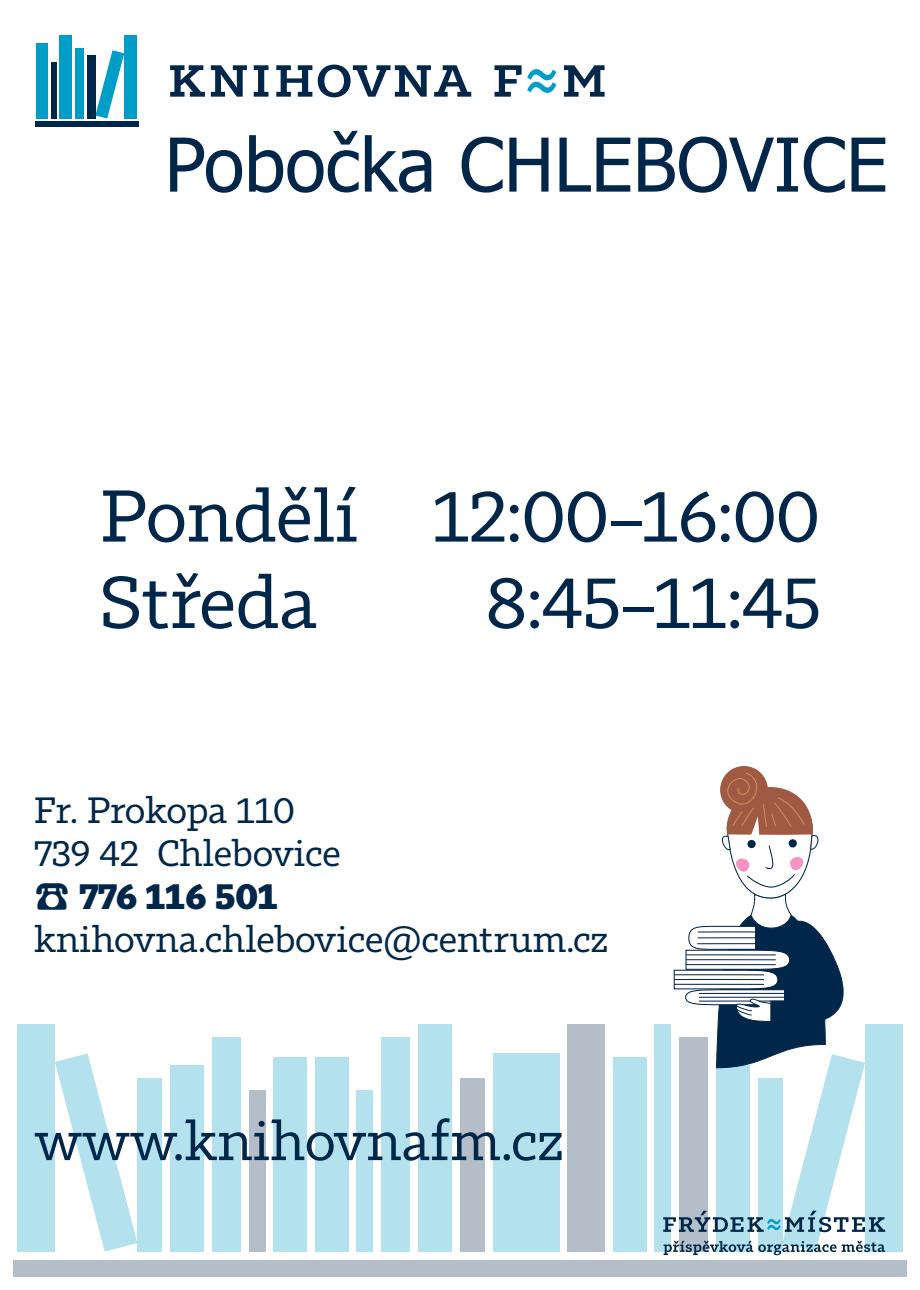
<style>
.page{position:relative;width:920px;height:1290px;background:#fff}
.page>*{position:absolute;margin:0;border:0;box-sizing:border-box;transform-origin:0 0}
.t1{font:74.25px "Tahoma";color:#002749}
.t2{font:72px/86.4px "Tabac Slab";color:#002749}
.t3{font:54px "Tabac Slab";color:#002749}
.t4{font:36px/43.2px "Tabac Slab";color:#002749}
.s1{font-family:"MS UI Gothic"}
.s2{font-weight:700}
</style>
<div class="page">
<svg style="left:170px;top:65px;width:35px;height:32px"></svg>
<svg style="left:211px;top:65px;width:36px;height:32px"></svg>
<svg style="left:254px;top:65px;width:14px;height:32px"></svg>
<svg style="left:276px;top:65px;width:36px;height:32px"></svg>
<svg style="left:318px;top:65px;width:153px;height:32px"></svg>
<svg style="left:494px;top:65px;width:62px;height:32px"></svg>
<svg style="left:564px;top:65px;width:41px;height:32px"></svg>
<div style="left:124px;top:35px;width:13px;height:84px;background:#009dc8"></div>
<div style="left:59px;top:35px;width:13px;height:84px;background:#009dc8"></div>
<div style="left:75px;top:48px;width:9px;height:71px;background:#009dc8"></div>
<svg style="left:95px;top:50px;width:29px;height:69px"></svg>
<div style="left:36px;top:43px;width:12px;height:76px;background:#009dc8"></div>
<div style="left:51px;top:62px;width:5px;height:57px;background:#002749"></div>
<div style="left:87px;top:55px;width:8px;height:64px;background:#002749"></div>
<div style="left:35px;top:121px;width:104px;height:6px;background:#002749"></div>
<div style="left:315px;top:1057px;width:33px;height:195px;background:#b3e1ee"></div>
<div style="left:567px;top:1024px;width:38px;height:228px;background:#b3bec8"></div>
<div style="left:381px;top:1037px;width:29px;height:215px;background:#b3e1ee"></div>
<div style="left:419px;top:1024px;width:33px;height:228px;background:#b3e1ee"></div>
<div style="left:357px;top:1090px;width:16px;height:162px;background:#b3e1ee"></div>
<div style="left:460px;top:1078px;width:25px;height:174px;background:#b3bec8"></div>
<div style="left:493px;top:1053px;width:66px;height:198px;background:#b3e1ee"></div>
<div style="left:311px;top:1260px;width:298px;height:16px;background:#b3bec8"></div>
<div style="left:865px;top:1024px;width:37px;height:228px;background:#b3e1ee"></div>
<div style="left:613px;top:1057px;width:33px;height:195px;background:#b3e1ee"></div>
<div style="left:654px;top:1024px;width:17px;height:228px;background:#b3e1ee"></div>
<div style="left:609px;top:1260px;width:297px;height:16px;background:#b3bec8"></div>
<div style="left:18px;top:1024px;width:37px;height:228px;background:#b3e1ee"></div>
<div style="left:212px;top:1037px;width:29px;height:215px;background:#b3e1ee"></div>
<div style="left:171px;top:1066px;width:33px;height:186px;background:#b3e1ee"></div>
<svg style="left:55px;top:1053px;width:82px;height:199px"></svg>
<div style="left:274px;top:1057px;width:33px;height:195px;background:#b3e1ee"></div>
<div style="left:249px;top:1090px;width:17px;height:162px;background:#b3bec8"></div>
<div style="left:138px;top:1078px;width:24px;height:174px;background:#b3e1ee"></div>
<div style="left:14px;top:1260px;width:297px;height:16px;background:#b3bec8"></div>
<div style="left:720px;top:766px;width:48px;height:48px;background:#a05943;border-radius:50%"></div>
<svg style="left:663px;top:771px;width:222px;height:484px"></svg>
<h1 class="t1" style="left:165px;top:135px;width:725px">Pobočka CHLEBOVICE</h1>
<h2 class="t2" style="left:100px;top:478px;width:721px">Pondělí 12:00–16:00<br>Středa</h2>
<h2 class="t2" style="left:486px;top:565px;width:337px">8:45–11:45</h2>
<p class="t4" style="left:34px;top:791px;width:576px">Fr. Prokopa 110<br>739 42 Chlebovice<br><span class="s1">☎</span> <span class="s2">776 116 501 </span>knihovna.chlebovice@centrum.cz</p>
<h3 class="t3" style="left:34px;top:1118px;width:531px">www.knihovnafm.cz</h3>
</div>
